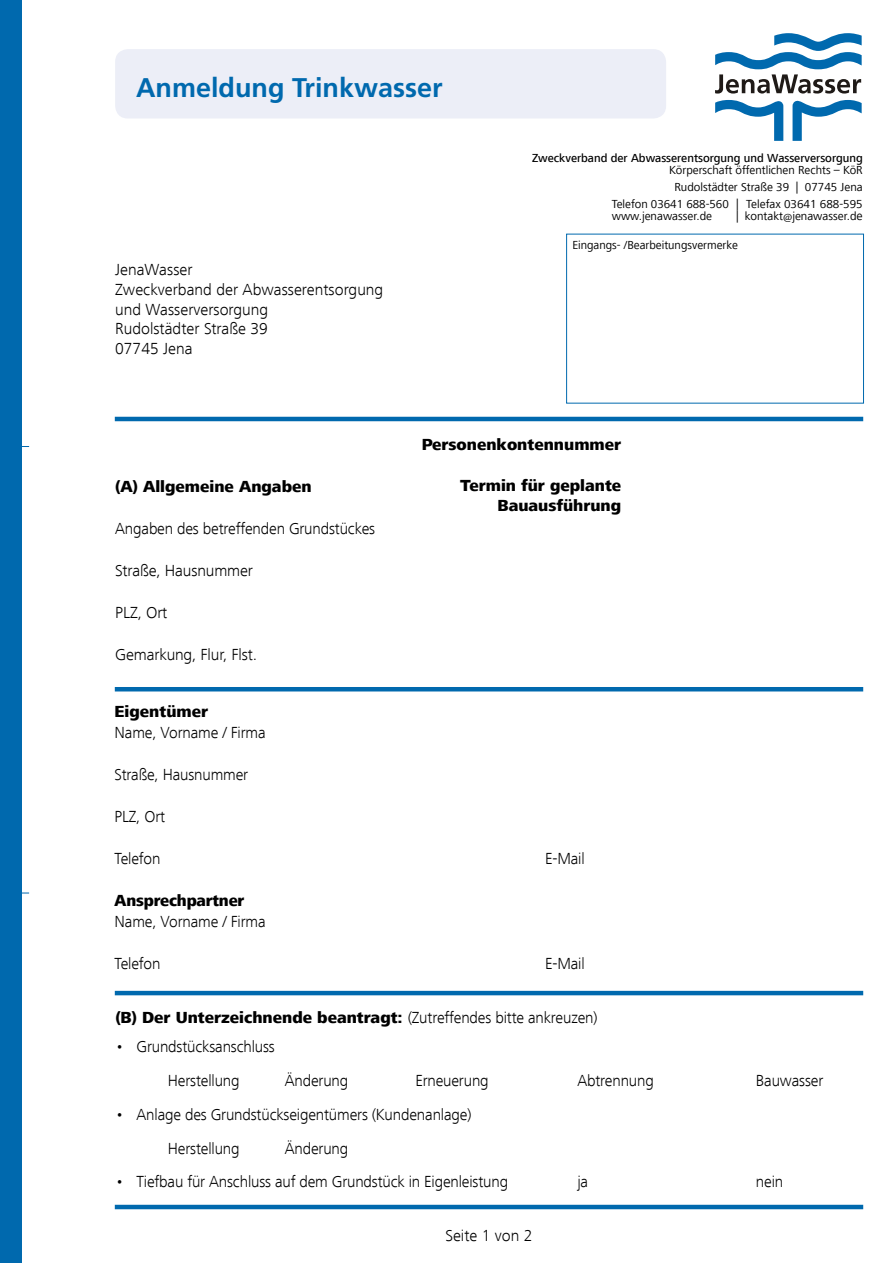
<style>
.page{position:relative;width:893px;height:1263px;background:#fff}
.page>*{position:absolute;margin:0;border:0;box-sizing:border-box;transform-origin:0 0}
.t1{font:700 27px "Frutiger";color:#0069ae}
.t2{font:300 16.5px/19.8px "Frutiger Next LT";letter-spacing:-.01em;color:#000}
.t3{font:800 16.5px/19.8px "Frutiger Next LT";color:#000;text-align:right}
.t4{font:12px/16.8px "Frutiger Next LT";color:#000;text-align:right}
.t5{font:500 12px "Frutiger Next LT";color:#000}
.s1{font-size:12.6px}
.s2{font-weight:300}
</style>
<div class="page">
<div style="left:115px;top:49px;width:551px;height:70px;background:#eceef7;border-radius:13px"></div>
<svg style="left:715px;top:100px;width:68px;height:41px"></svg>
<svg style="left:792px;top:100px;width:70px;height:41px"></svg>
<svg style="left:715px;top:33px;width:147px;height:61px"></svg>
<hr style="left:115px;top:417px;width:748px;height:4px;background:#0069ae">
<hr style="left:115px;top:687px;width:748px;height:4px;background:#0069ae">
<hr style="left:115px;top:991px;width:748px;height:4px;background:#0069ae">
<div style="left:566px;top:234px;width:298px;height:169px;border:1px solid #0069ae"></div>
<div style="left:0;top:0;width:21px;height:1263px;background:#0069ae"></div>
<hr style="left:115px;top:1205px;width:748px;height:4px;background:#0069ae">
<h1 class="t1" style="left:136px;top:72px;width:308px">Anmeldung Trinkwasser</h1>
<p class="t2" style="left:115px;top:260px;width:270px">JenaWasser<br>Zweckverband der Abwasserentsorgung und Wasserversorgung<br>Rudolstädter Straße 39<br>07745 Jena</p>
<p class="t5" style="left:532px;top:151px;width:332px">Zweckverband der Abwasserentsorgung und Wasserversorgung</p>
<p class="t4" style="left:612px;top:162px;width:252px">Körperschaft öffentlichen Rechts – KöR<br>Rudolstädter Straße 39 | 07745 Jena<br>Telefon 03641 688-560 | Telefax 03641 688-595</p>
<p class="t4" style="left:612px;top:208px;width:102px">www.jenawasser.de</p>
<p class="t4" style="left:736px;top:208px;width:128px">| kontakt@jenawasser.d<span class="s1">e</span></p>
<p class="t4" style="left:572px;top:236px;width:167px">Eingangs- /Bearbeitungsvermerke</p>
<p class="t3" style="left:115px;top:476px;width:198px">(A) Allgemeine Angaben</p>
<p class="t2" style="left:115px;top:518px;width:262px">Angaben des betreffenden Grundstückes</p>
<p class="t2" style="left:115px;top:560px;width:139px">Straße, Hausnummer</p>
<p class="t2" style="left:115px;top:602px;width:54px">PLZ, Ort</p>
<p class="t2" style="left:115px;top:644px;width:143px">Gemarkung, Flur, Flst.</p>
<p class="t3" style="left:422px;top:434px;width:201px">Personenkontennummer</p>
<p class="t3" style="left:460px;top:476px;width:163px">Termin für geplante<br>Bauausführung</p>
<p class="t3" style="left:115px;top:701px;width:95px">Eigentümer</p>
<p class="t2" style="left:115px;top:722px;width:153px">Name, Vorname / Firma</p>
<p class="t2" style="left:115px;top:764px;width:135px">Straße, Hausnummer</p>
<p class="t2" style="left:115px;top:806px;width:52px">PLZ, Ort</p>
<p class="t2" style="left:115px;top:848px;width:47px">Telefon</p>
<p class="t2" style="left:545px;top:848px;width:41px">E-Mail</p>
<p class="t3" style="left:115px;top:890px;width:131px">Ansprechpartner</p>
<p class="t2" style="left:115px;top:911px;width:153px">Name, Vorname / Firma</p>
<p class="t2" style="left:115px;top:953px;width:47px">Telefon</p>
<p class="t2" style="left:545px;top:953px;width:41px">E-Mail</p>
<p class="t3" style="left:115px;top:1007px;width:484px">(B) Der Unterzeichnende beantragt: <span class="s2">(Zutreffendes bitte ankreuzen)</span></p>
<p class="t2" style="left:168px;top:1030px;width:109px;line-height:33.8px;text-indent:-52px">• Grundstücksanschluss<br>Herstellung</p>
<p class="t2" style="left:285px;top:1071px;width:65px">Änderung</p>
<p class="t2" style="left:415px;top:1071px;width:75px">Erneuerung</p>
<p class="t2" style="left:577px;top:1071px;width:78px">Abtrennung</p>
<p class="t2" style="left:756px;top:1071px;width:69px">Bauwasser</p>
<p class="t2" style="left:168px;top:1097px;width:305px;line-height:33.8px;text-indent:-52px">• Anlage des Grundstückseigentümers (Kundenanlage)<br>Herstellung</p>
<p class="t2" style="left:285px;top:1138px;width:65px">Änderung</p>
<p class="t2" style="left:115px;top:1172px;width:394px">• Tiefbau für Anschluss auf dem Grundstück in Eigenleistung</p>
<p class="t2" style="left:577px;top:1172px;width:12px">ja</p>
<p class="t2" style="left:756px;top:1172px;width:29px">nein</p>
<p class="t2" style="left:445px;top:1225px;width:89px">Seite 1 von 2</p>
</div>
